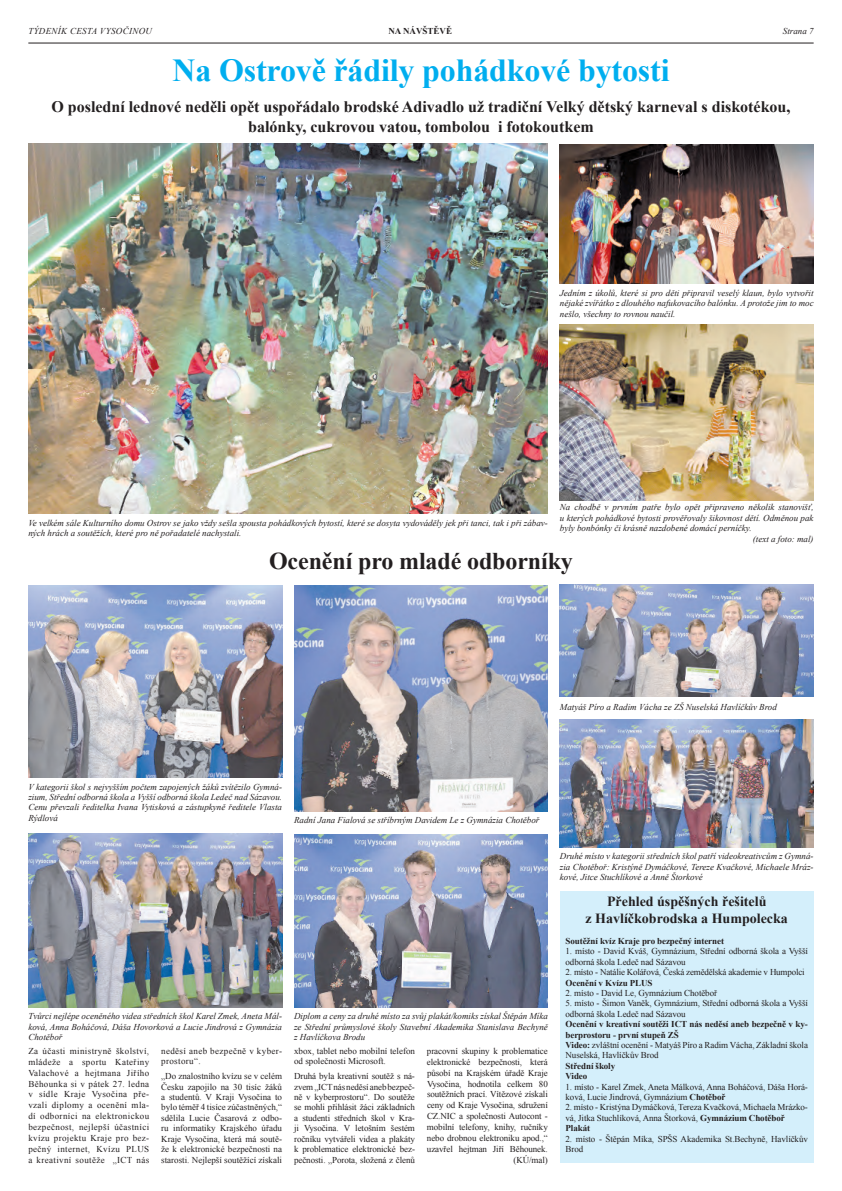
<style>
.page{position:relative;width:842px;height:1191px;background:#fff}
.page>*{position:absolute;margin:0;border:0;box-sizing:border-box;transform-origin:0 0}
.t1{font:700 32px "Times New Roman";letter-spacing:-.005em;color:#00aeef}
.t2{font:700 24px "Times New Roman";letter-spacing:-.005em;color:#231f20}
.t3{font:700 16px/20.5px "Times New Roman";color:#231f20;text-align:center}
.t4{font:700 14px/16.8px "Times New Roman";color:#231f20;text-align:center}
.t5{font:9px/10.4px "Times New Roman";letter-spacing:-.01em;color:#231f20}
.t6{font:italic 9px/10.4px "Times New Roman";color:#231f20;text-align:justify}
.t7{font:700 9px/10.4px "Times New Roman";letter-spacing:-.01em;color:#231f20}
.t8{font:9px/10.4px "Times New Roman";letter-spacing:.04em;color:#231f20}
.t9{font:italic 9px "Times New Roman";letter-spacing:.035em;color:#231f20}
.s1{font-weight:400}
.s2{font-weight:700}
</style>
<div class="page">
<hr style="left:28px;top:43px;width:786px;height:1px;background:#231f20">
<img style="left:28px;top:143px;width:520px;height:370px">
<img style="left:28px;top:585px;width:254px;height:192px">
<img style="left:28px;top:833px;width:254px;height:174px">
<img style="left:294px;top:585px;width:254px;height:226px">
<img style="left:294px;top:834px;width:254px;height:173px">
<img style="left:560px;top:585px;width:254px;height:111px">
<img style="left:560px;top:719px;width:254px;height:128px">
<div style="left:560px;top:891px;width:254px;height:271px;background:#d4effb"></div>
<img style="left:560px;top:145px;width:254px;height:138px">
<img style="left:560px;top:324px;width:254px;height:176px">
<p class="t9" style="left:28px;top:26px;width:125px">TÝDENÍK CESTA VYSOČINOU</p>
<p class="t7" style="left:388px;top:26px;width:65px">NA NÁVŠTĚVĚ</p>
<p class="t6" style="left:783px;top:26px;width:32px">Strana 7</p>
<h1 class="t1" style="left:172px;top:53px;width:499px">Na Ostrově řádily pohádkové bytosti</h1>
<h3 class="t3" style="left:51px;top:96px;width:740px">O poslední lednové neděli opět uspořádalo brodské Adivadlo už tradiční Velký dětský karneval s diskotékou, balónky, cukrovou vatou, tombolou i fotokoutkem</h3>
<p class="t6" style="left:560px;top:288px;width:255px">Jedním z úkolů, které si pro děti připravil veselý klaun, bylo vytvořit nějaké zvířátko z dlouhého nafukovacího balónku. A protože jim to moc nešlo, všechny to rovnou naučil.</p>
<p class="t6" style="left:28px;top:517px;width:521px">Ve velkém sále Kulturního domu Ostrov se jako vždy sešla spousta pohádkových bytostí, které se dosyta vydováděly jek při tanci, tak i při zábav&shy;ných hrách a soutěžích, které pro ně pořadatelé nachystali.</p>
<p class="t6" style="left:560px;top:502px;width:255px">Na chodbě v prvním patře bylo opět připraveno několik stanovišť,</p>
<p class="t6" style="left:560px;top:512px;width:255px">u kterých pohádkové bytosti prověřovaly šikovnost dětí. Odměnou pak</p>
<p class="t6" style="left:560px;top:523px;width:193px">byly bonbónky či krásně nazdobené domácí perníčky.</p>
<p class="t6" style="left:753px;top:533px;width:62px">(text a foto: mal)</p>
<h2 class="t2" style="left:269px;top:548px;width:305px">Ocenění pro mladé odborníky</h2>
<p class="t6" style="left:560px;top:701px;width:219px">Matyáš Píro a Radim Vácha ze ZŠ Nuselská Havlíčkův Brod</p>
<p class="t6" style="left:28px;top:781px;width:255px">V kategorii škol s nejvyšším počtem zapojených žáků zvítězilo Gymná&shy;zium, Střední odborná škola a Vyšší odborná škola Ledeč nad Sázavou.<br>Cenu převzali ředitelka Ivana Vytisková a zástupkyně ředitele Vlasta Rýdlová</p>
<p class="t6" style="left:28px;top:1011px;width:255px">Tvůrci nejlépe oceněného videa středních škol Karel Zmek, Aneta Mál&shy;ková, Anna Boháčová, Dáša Hovorková a Lucie Jindrová z Gymnázia Chotěboř</p>
<p class="t5" style="left:28px;top:1045px;width:122px;line-height:10.9px;text-align:justify">Za účasti ministryně školství, mládeže a sportu Kateřiny Valachové a hejtmana Jiřího Běhounka si v pátek 27. ledna v sídle Kraje Vysočina pře&shy;vzali diplomy a ocenění mla&shy;dí odborníci na elektronickou bezpečnost, nejlepší účastníci kvízu projektu Kraje pro bez&shy;pečný internet, Kvízu PLUS a kreativní soutěže „ICT nás</p>
<p class="t8" style="left:161px;top:1045px;width:122px">neděsí aneb bezpečně v kyber&shy;prostoru“.</p>
<p class="t5" style="left:161px;top:1071px;width:122px;text-align:justify">„Do znalostního kvízu se v celém Česku zapojilo na 30 tisíc žáků a studentů. V Kraji Vysočina to bylo téměř 4 tisíce zúčastněných,“ sdělila Lucie Časarová z odbo&shy;ru informatiky Krajského úřadu Kraje Vysočina, která má soutě&shy;že k elektronické bezpečnosti na starosti. Nejlepší soutěžící získali</p>
<p class="t6" style="left:294px;top:815px;width:247px">Radní Jana Fialová se stříbrným Davidem Le z Gymnázia Chotěboř</p>
<p class="t6" style="left:294px;top:1011px;width:255px">Diplom a ceny za druhé místo za svůj plakát/komiks získal Štěpán Míka ze Střední průmyslové školy Stavební Akademika Stanislava Bechyně z Havlíčkova Brodu</p>
<p class="t5" style="left:294px;top:1045px;width:122px">xbox, tablet nebo mobilní telefon od společnosti Microsoft.</p>
<p class="t5" style="left:294px;top:1071px;width:122px;text-align:justify">Druhá byla kreativní soutěž s ná&shy;zvem „ICT nás neděsí aneb bezpeč&shy;ně v kyberprostoru“. Do soutěže se mohli přihlásit žáci základních a studenti středních škol v Kra&shy;ji Vysočina. V letošním šestém ročníku vytvářeli videa a plakáty k problematice elektronické bez&shy;pečnosti. „Porota, složená z členů</p>
<p class="t5" style="left:427px;top:1045px;width:122px;line-height:10.9px;text-align:right">pracovní skupiny k problematice elektronické bezpečnosti, která působí na Krajském úřadě Kraje<br>Vysočina, hodnotila celkem 80 soutěžních prací. Vítězové získali ceny od Kraje Vysočina, sdružení<br>CZ.NIC a společnosti Autocont - mobilní telefony, knihy, ručníky nebo drobnou elektroniku apod.,“ uzavřel hejtman Jiří Běhounek. (KÚ/mal)</p>
<p class="t6" style="left:560px;top:851px;width:255px">Druhé místo v kategorii středních škol patří videokreativcům z Gymná&shy;zia Chotěboř: Kristýně Dymáčkové, Tereze Kvačkové, Michaele Mráz&shy;kové, Jitce Stuchlíkové a Anně Štorkové</p>
<h3 class="t4" style="left:585px;top:893px;width:204px">Přehled úspěšných řešitelů<br>z Havlíčkobrodska a Humpolecka</h3>
<p class="t7" style="left:565px;top:935px;width:160px">Soutěžní kvíz Kraje pro bezpečný internet</p>
<p class="t5" style="left:565px;top:946px;width:244px">1. místo - David Kváš, Gymnázium, Střední odborná škola a Vyšší odborná škola Ledeč nad Sázavou</p>
<p class="t5" style="left:565px;top:967px;width:241px">2. místo - Natálie Kolářová, Česká zemědělská akademie v Humpolci</p>
<p class="t7" style="left:565px;top:977px;width:89px">Ocenění v Kvízu PLUS</p>
<p class="t5" style="left:565px;top:987px;width:153px">2. místo - David Le, Gymnázium Chotěboř</p>
<p class="t5" style="left:565px;top:998px;width:244px">5. místo - Šimon Vaněk, Gymnázium, Střední odborná škola a Vyšší odborná škola Ledeč nad Sázavou</p>
<p class="t7" style="left:565px;top:1019px;width:244px">Ocenění v kreativní soutěži ICT nás neděsí aneb bezpečně v ky&shy;berprostoru - první stupeň ZŠ<br>Video: <span class="s1">zvláštní ocenění - Matyáš Píro a Radim Vácha, Základní škola Nuselská, Havlíčkův Brod</span></p>
<p class="t7" style="left:565px;top:1060px;width:51px">Střední školy<br>Video</p>
<p class="t5" style="left:565px;top:1081px;width:244px">1. místo - Karel Zmek, Aneta Málková, Anna Boháčová, Dáša Horá&shy;ková, Lucie Jindrová, Gymnázium <span class="s2">Chotěboř</span></p>
<p class="t5" style="left:565px;top:1102px;width:244px">2. místo - Kristýna Dymáčková, Tereza Kvačková, Michaela Mrázko&shy;vá, Jitka Stuchlíková, Anna Štorková, <span class="s2">Gymnázium Chotěboř<br>Plakát</span></p>
<p class="t5" style="left:565px;top:1133px;width:244px">2. místo - Štěpán Míka, SPŠS Akademika St.Bechyně, Havlíčkův<br>Brod</p>
</div>
